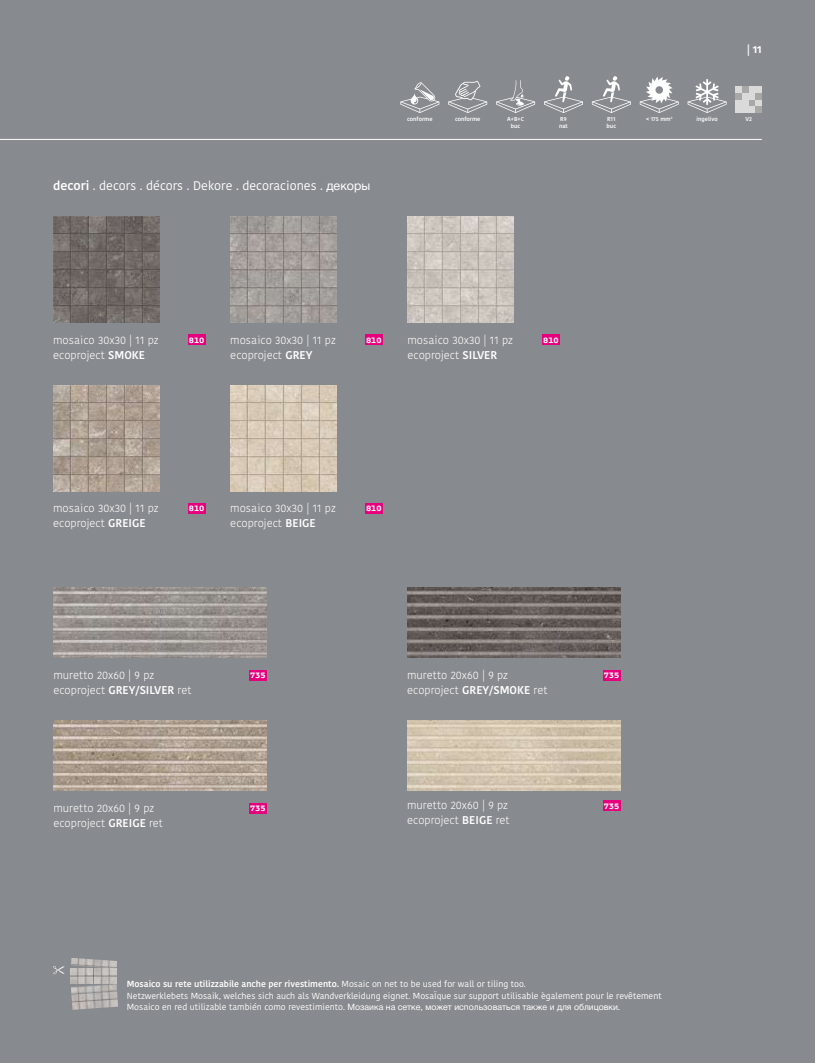
<style>
.page{position:relative;width:815px;height:1063px;background:#878a8e}
.page>*{position:absolute;margin:0;border:0;box-sizing:border-box;transform-origin:0 0}
.t1{font:12.5px "Kohinoor Bangla";color:#fff}
.t2{font:300 11.25px "Kohinoor Bangla";color:#fff}
.t3{font:700 10px "Kohinoor Bangla";color:#fff}
.t4{font:8.75px/11.2px "Kohinoor Bangla";color:#fff}
.t5{font:8.75px "Helvetica Neue LTCYR";color:#fff}
.t6{font:8.75px "CP Company TT Bold";color:#fff}
.t7{font:600 5.75px/6.9px "Kohinoor Bangla";color:#fff}
.t8{font:600 3.38px "Kohinoor Bangla";color:#fff}
.s1{font-weight:600}
.s2{font-family:"Helvetica Neue LTCYR"}
.s3{font-family:"Kohinoor Bangla"}
</style>
<div class="page">
<svg style="left:688px;top:79px;width:39px;height:34px"></svg>
<svg style="left:640px;top:77px;width:39px;height:36px"></svg>
<div style="left:188px;top:335px;width:18px;height:10px;background:#e6007d"></div>
<div style="left:735px;top:86px;width:7px;height:7px;background:#dadada"></div>
<div style="left:742px;top:86px;width:6px;height:7px;background:#a8a8a7"></div>
<div style="left:749px;top:86px;width:6px;height:7px;background:#dadada"></div>
<div style="left:756px;top:86px;width:6px;height:7px;background:#dadada"></div>
<div style="left:735px;top:93px;width:7px;height:6px;background:#a8a8a7"></div>
<div style="left:735px;top:100px;width:7px;height:6px;background:#dadada"></div>
<div style="left:735px;top:107px;width:7px;height:6px;background:#dadada"></div>
<svg style="left:742px;top:93px;width:20px;height:20px"></svg>
<div style="left:249px;top:670px;width:18px;height:10px;background:#e6007d"></div>
<svg style="left:53px;top:966px;width:12px;height:8px"></svg>
<img style="left:71px;top:958px;width:47px;height:52px">
<img style="left:230px;top:217px;width:107px;height:106px">
<img style="left:230px;top:385px;width:107px;height:106px">
<img style="left:407px;top:217px;width:106px;height:106px">
<img style="left:53px;top:385px;width:107px;height:106px">
<img style="left:53px;top:217px;width:107px;height:106px">
<img style="left:53px;top:587px;width:213px;height:71px">
<img style="left:407px;top:720px;width:213px;height:71px">
<img style="left:407px;top:587px;width:213px;height:71px">
<img style="left:53px;top:720px;width:213px;height:71px">
<div style="left:603px;top:670px;width:17px;height:10px;background:#e6007d"></div>
<div style="left:249px;top:803px;width:18px;height:10px;background:#e6007d"></div>
<div style="left:603px;top:800px;width:17px;height:11px;background:#e6007d"></div>
<div style="left:365px;top:335px;width:18px;height:10px;background:#e6007d"></div>
<div style="left:542px;top:335px;width:18px;height:10px;background:#e6007d"></div>
<div style="left:188px;top:503px;width:18px;height:11px;background:#e6007d"></div>
<div style="left:365px;top:503px;width:18px;height:11px;background:#e6007d"></div>
<svg style="left:400px;top:82px;width:39px;height:31px"></svg>
<svg style="left:448px;top:81px;width:39px;height:32px"></svg>
<svg style="left:544px;top:76px;width:39px;height:37px"></svg>
<svg style="left:592px;top:76px;width:39px;height:37px"></svg>
<svg style="left:496px;top:80px;width:39px;height:33px"></svg>
<hr style="left:0;top:139px;width:762px;height:1px;background:#fff">
<p class="t1" style="left:53px;top:176px;width:319px"><span class="s1">decori</span> . decors . décors . Dekore . decoraciones . <span class="s2">декоры</span></p>
<p class="t7" style="left:407px;top:116px;width:27px">conforme</p>
<p class="t7" style="left:455px;top:116px;width:27px">conforme</p>
<p class="t7" style="left:559px;top:116px;width:10px">R9 nat</p>
<p class="t7" style="left:607px;top:116px;width:11px">R11 buc</p>
<p class="t7" style="left:507px;top:116px;width:18px;text-align:center">A+B+C buc</p>
<p class="t7" style="left:646px;top:116px;width:26px">&lt; 175 mm</p>
<p class="t7" style="left:696px;top:116px;width:23px">ingelivo</p>
<p class="t8" style="left:671px;top:115px;width:3px">3</p>
<p class="t3" style="left:747px;top:41px;width:16px">| 11</p>
<p class="t7" style="left:745px;top:116px;width:8px">V2</p>
<p class="t2" style="left:53px;top:331px;width:107px">mosaico 30x30 | 11 pz</p>
<p class="t6" style="left:189px;top:335px;width:17px">810</p>
<p class="t2" style="left:53px;top:346px;width:94px">ecoproject <span class="s1">SMOKE</span></p>
<p class="t2" style="left:230px;top:331px;width:107px">mosaico 30x30 | 11 pz</p>
<p class="t6" style="left:366px;top:335px;width:17px">810</p>
<p class="t2" style="left:230px;top:346px;width:84px">ecoproject <span class="s1">GREY</span></p>
<p class="t2" style="left:407px;top:331px;width:107px">mosaico 30x30 | 11 pz</p>
<p class="t6" style="left:543px;top:335px;width:17px">810</p>
<p class="t2" style="left:407px;top:346px;width:91px">ecoproject <span class="s1">SILVER</span></p>
<p class="t2" style="left:53px;top:500px;width:107px">mosaico 30x30 | 11 pz</p>
<p class="t6" style="left:189px;top:503px;width:17px">810</p>
<p class="t2" style="left:53px;top:515px;width:94px">ecoproject <span class="s1">GREIGE</span></p>
<p class="t2" style="left:230px;top:500px;width:107px">mosaico 30x30 | 11 pz</p>
<p class="t6" style="left:366px;top:503px;width:17px">810</p>
<p class="t2" style="left:230px;top:515px;width:87px">ecoproject <span class="s1">BEIGE</span></p>
<p class="t2" style="left:53px;top:666px;width:103px">muretto 20x60 | 9 pz</p>
<p class="t6" style="left:250px;top:670px;width:17px">735</p>
<p class="t2" style="left:53px;top:681px;width:140px">ecoproject <span class="s1">GREY/SILVER</span> ret</p>
<p class="t2" style="left:53px;top:799px;width:103px">muretto 20x60 | 9 pz</p>
<p class="t6" style="left:250px;top:803px;width:17px">735</p>
<p class="t2" style="left:53px;top:814px;width:111px">ecoproject <span class="s1">GREIGE</span> ret</p>
<p class="t2" style="left:407px;top:666px;width:103px">muretto 20x60 | 9 pz</p>
<p class="t6" style="left:604px;top:670px;width:17px">735</p>
<p class="t2" style="left:407px;top:681px;width:142px">ecoproject <span class="s1">GREY/SMOKE</span> ret</p>
<p class="t2" style="left:407px;top:797px;width:103px">muretto 20x60 | 9 pz</p>
<p class="t6" style="left:604px;top:800px;width:17px">735</p>
<p class="t2" style="left:407px;top:812px;width:104px">ecoproject <span class="s1">BEIGE</span> ret</p>
<p class="t4" style="left:127px;top:978px;width:536px"><span class="s1">Mosaico su rete utilizzabile anche per rivestimento.</span> Mosaic on net to be used for wall or tiling too.<br>Netzwerklebets Mosaik, welches sich auch als Wandverkleidung eignet. MosaÏque sur support utilisable ègalement pour le revêtement</p>
<p class="t5" style="left:127px;top:1002px;width:495px"><span class="s3">Mosaico en red utilizable también como revestimiento.</span> Moзaикa нa сетке, может использоваться также и для облицовки.</p>
</div>
